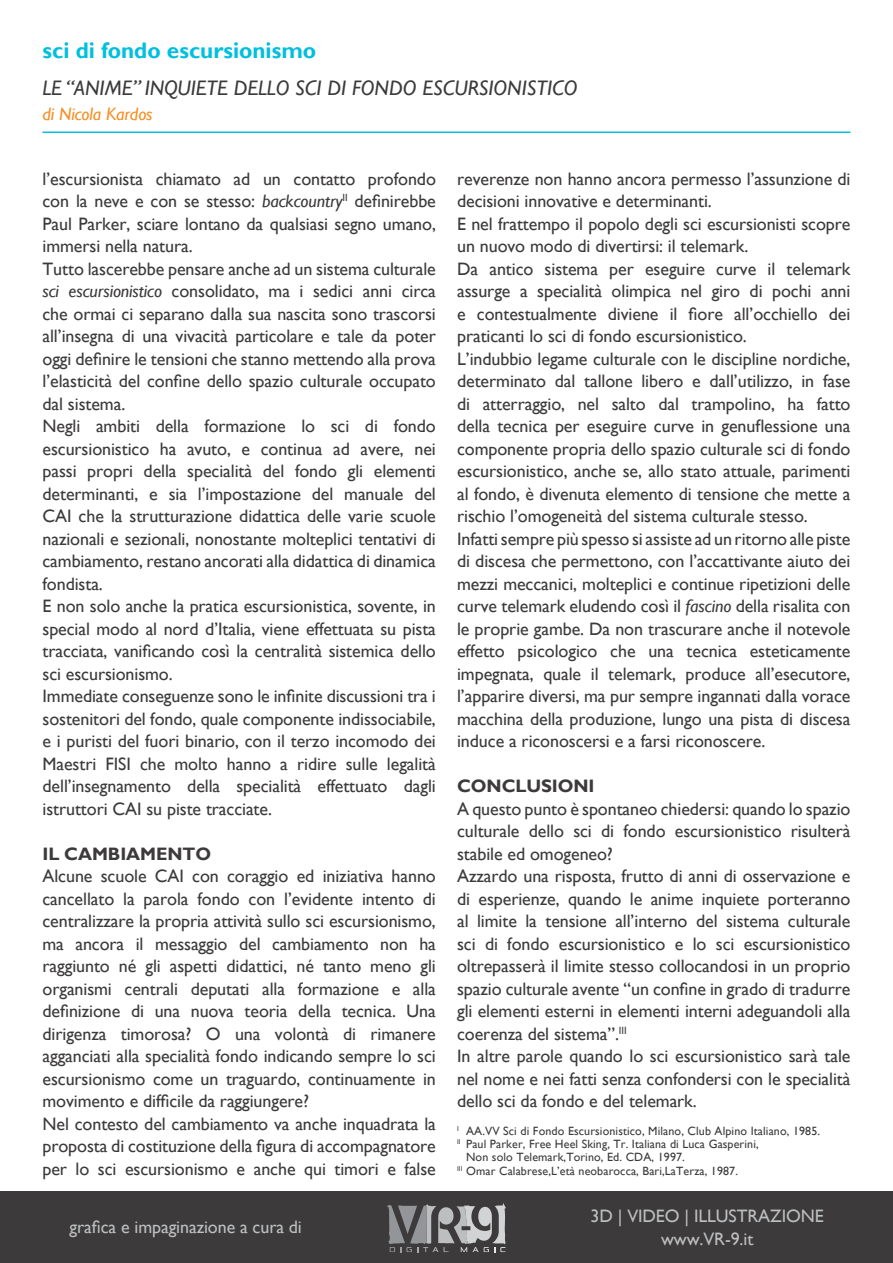
<style>
.page{position:relative;width:893px;height:1263px;background:#fff}
.page>*{position:absolute;margin:0;border:0;box-sizing:border-box;transform-origin:0 0}
.t1{font:700 22.5px "Gill Sans";color:#00bfdf}
.t2{font:italic 21px "Gill Sans";color:#3c3a3b}
.t3{font:18px/22.5px "Gill Sans";letter-spacing:-.005em;color:#3c3a3b}
.t4{font:18px/22.5px "Gill Sans";letter-spacing:-.005em;color:#bcbec0;text-align:center}
.t5{font:700 18px "Gill Sans";letter-spacing:-.005em;color:#3c3a3b}
.t6{font:italic 18px "Gill Sans";letter-spacing:-.005em;color:#f78d22}
.t7{font:12px "Gill Sans";letter-spacing:.01em;color:#3c3a3b}
.s1{font-style:italic}
</style>
<div class="page">
<div style="left:0;top:1191px;width:893px;height:72px;background:#3c3a3b"></div>
<svg style="left:387px;top:1203px;width:119px;height:49px"></svg>
<hr style="left:43px;top:131px;width:807px;height:2px;background:#00bfdf">
<p class="t1" style="left:43px;top:37px;width:275px">sci di fondo escursionismo</p>
<p class="t2" style="left:43px;top:76px;width:536px">LE “ANIME” INQUIETE DELLO SCI DI FONDO ESCURSIONISTICO</p>
<p class="t6" style="left:43px;top:103px;width:112px">di Nicola Kardos</p>
<p class="t3" style="left:43px;top:168px;width:395px">l’escursionista chiamato ad un contatto profondo con la neve e con se stesso: <span class="s1">backcountry</span><sup>II</sup> definirebbe Paul Parker, sciare lontano da qualsiasi segno umano, immersi nella natura.<br>Tutto lascerebbe pensare anche ad un sistema culturale <span class="s1">sci escursionistico</span> consolidato, ma i sedici anni circa che ormai ci separano dalla sua nascita sono trascorsi all’insegna di una vivacità particolare e tale da poter oggi definire le tensioni che stanno mettendo alla prova l’elasticità del confine dello spazio culturale occupato dal sistema.<br>Negli ambiti della formazione lo sci di fondo escursionistico ha avuto, e continua ad avere, nei passi propri della specialità del fondo gli elementi determinanti, e sia l’impostazione del manuale del CAI che la strutturazione didattica delle varie scuole nazionali e sezionali, nonostante molteplici tentativi di cambiamento, restano ancorati alla didattica di dinamica fondista.<br>E non solo anche la pratica escursionistica, sovente, in special modo al nord d’Italia, viene effettuata su pista tracciata, vanificando così la centralità sistemica dello sci escursionismo.<br>Immediate conseguenze sono le infinite discussioni tra i sostenitori del fondo, quale componente indissociabile, e i puristi del fuori binario, con il terzo incomodo dei Maestri FISI che molto hanno a ridire sulle legalità dell’insegnamento della specialità effettuato dagli istruttori CAI su piste tracciate.</p>
<p class="t5" style="left:43px;top:843px;width:170px">IL CAMBIAMENTO</p>
<p class="t3" style="left:43px;top:865px;width:395px">Alcune scuole CAI con coraggio ed iniziativa hanno cancellato la parola fondo con l’evidente intento di centralizzare la propria attività sullo sci escursionismo, ma ancora il messaggio del cambiamento non ha raggiunto né gli aspetti didattici, né tanto meno gli organismi centrali deputati alla formazione e alla definizione di una nuova teoria della tecnica. Una dirigenza timorosa? O una volontà di rimanere agganciati alla specialità fondo indicando sempre lo sci escursionismo come un traguardo, continuamente in movimento e difficile da raggiungere?<br>Nel contesto del cambiamento va anche inquadrata la proposta di costituzione della figura di accompagnatore per lo sci escursionismo e anche qui timori e false</p>
<p class="t3" style="left:457px;top:168px;width:395px">reverenze non hanno ancora permesso l’assunzione di decisioni innovative e determinanti.<br>E nel frattempo il popolo degli sci escursionisti scopre un nuovo modo di divertirsi: il telemark.<br>Da antico sistema per eseguire curve il telemark assurge a specialità olimpica nel giro di pochi anni e contestualmente diviene il fiore all’occhiello dei praticanti lo sci di fondo escursionistico.<br>L’indubbio legame culturale con le discipline nordiche, determinato dal tallone libero e dall’utilizzo, in fase di atterraggio, nel salto dal trampolino, ha fatto della tecnica per eseguire curve in genuflessione una componente propria dello spazio culturale sci di fondo escursionistico, anche se, allo stato attuale, parimenti al fondo, è divenuta elemento di tensione che mette a rischio l’omogeneità del sistema culturale stesso.<br>Infatti sempre più spesso si assiste ad un ritorno alle piste di discesa che permettono, con l’accattivante aiuto dei mezzi meccanici, molteplici e continue ripetizioni delle curve telemark eludendo così il <span class="s1">fascino</span> della risalita con le proprie gambe. Da non trascurare anche il notevole effetto psicologico che una tecnica esteticamente impegnata, quale il telemark, produce all’esecutore, l’apparire diversi, ma pur sempre ingannati dalla vorace macchina della produzione, lungo una pista di discesa induce a riconoscersi e a farsi riconoscere.</p>
<p class="t5" style="left:457px;top:775px;width:139px">CONCLUSIONI</p>
<p class="t3" style="left:457px;top:798px;width:395px">A questo punto è spontaneo chiedersi: quando lo spazio culturale dello sci di fondo escursionistico risulterà stabile ed omogeneo?<br>Azzardo una risposta, frutto di anni di osservazione e di esperienze, quando le anime inquiete porteranno al limite la tensione all’interno del sistema culturale sci di fondo escursionistico e lo sci escursionistico oltrepasserà il limite stesso collocandosi in un proprio spazio culturale avente “un confine in grado di tradurre gli elementi esterni in elementi interni adeguandoli alla coerenza del sistema”.<sup>III<br></sup>In altre parole quando lo sci escursionistico sarà tale nel nome e nei fatti senza confondersi con le specialità dello sci da fondo e del telemark.</p>
<p class="t7" style="left:457px;top:1124px;width:364px"><sup>I</sup> AA.VV Sci di Fondo Escursionistico, Milano, Club Alpino Italiano, 1985.</p>
<p class="t7" style="left:457px;top:1137px;width:303px"><sup>II</sup> Paul Parker, Free Heel Sking, Tr. Italiana di Luca Gasperini,</p>
<p class="t7" style="left:466px;top:1150px;width:220px">Non solo Telemark,Torino, Ed. CDA, 1997.</p>
<p class="t7" style="left:457px;top:1164px;width:282px"><sup>III</sup> Omar Calabrese,L’età neobarocca, Bari,LaTerza, 1987.</p>
<p class="t4" style="left:70px;top:1216px;width:234px">grafica e impaginazione a cura di</p>
<p class="t4" style="left:591px;top:1205px;width:235px">3D | VIDEO | ILLUSTRAZIONE www.VR-9.it</p>
</div>
